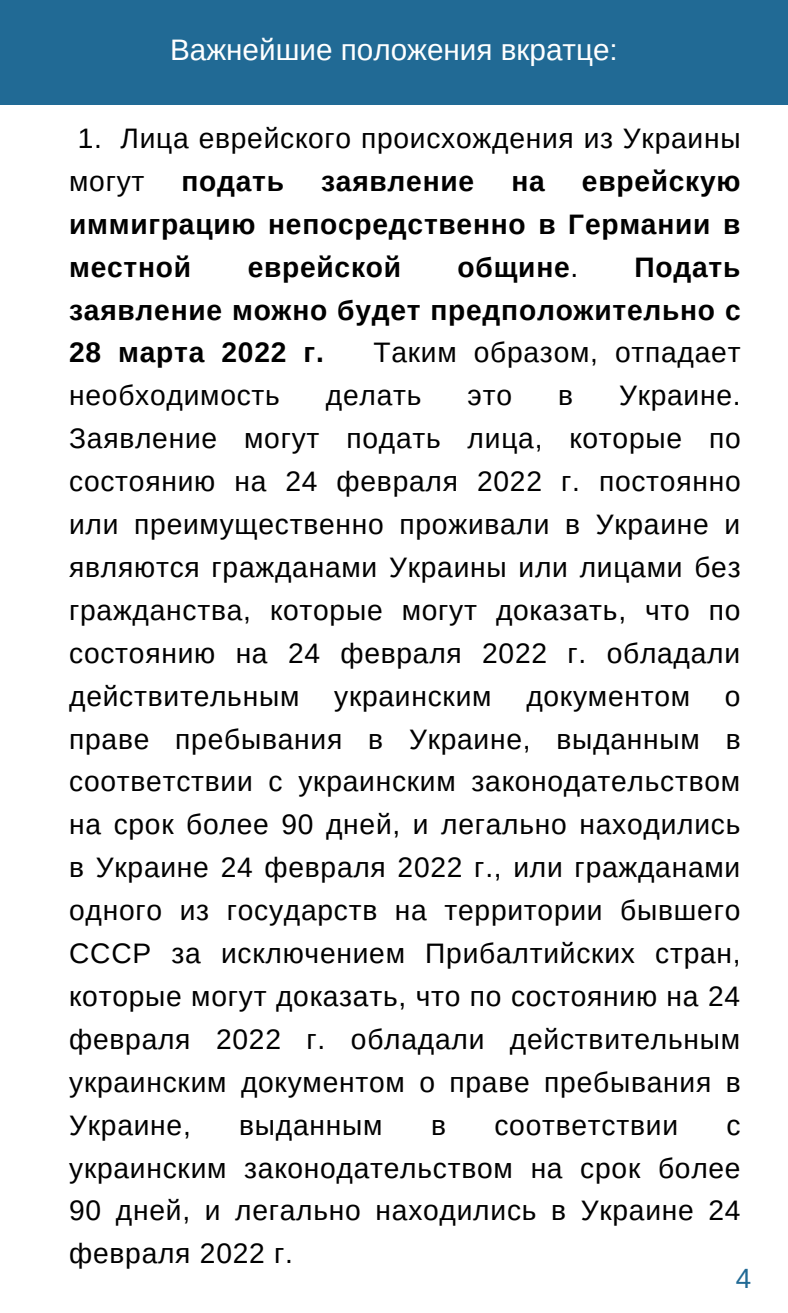
<style>
.page{position:relative;width:788px;height:1313px;background:#fff}
.page>*{position:absolute;margin:0;border:0;box-sizing:border-box;transform-origin:0 0}
.t1{font:29.66px "Arimo";color:#fff}
.t2{font:28.18px/42.9px "Arimo";letter-spacing:.025em;color:#000;text-align:justify}
.t3{font:700 28.18px/42.9px "Arimo";letter-spacing:.025em;color:#000;text-align:justify}
.t4{font:27.82px "Arimo";color:#216a95}
.s1{font-weight:400}
</style>
<div class="page">
<div style="left:0;top:0;width:788px;height:104px;background:#216a95"></div>
<p class="t1" style="left:170px;top:33px;width:449px">Важнейшие положения вкратце:</p>
<p class="t2" style="left:69px;top:117px;width:673px;text-indent:9px">1. Лица еврейского происхождения из Украины могут</p>
<p class="t3" style="left:69px;top:160px;width:673px;text-indent:512px">еврейскую иммиграцию непосредственно в Германии в местной</p>
<p class="t3" style="left:181px;top:160px;width:104px">подать</p>
<p class="t3" style="left:321px;top:160px;width:154px">заявление</p>
<p class="t3" style="left:511px;top:160px;width:35px">на</p>
<p class="t3" style="left:248px;top:245px;width:155px">еврейской</p>
<p class="t3" style="left:457px;top:245px;width:122px">общине<span class="s1">.</span></p>
<p class="t3" style="left:69px;top:245px;width:673px;text-indent:565px">Подать заявление можно будет предположительно с 28 марта 2022 г.</p>
<p class="t2" style="left:373px;top:331px;width:368px">Таким образом, отпадает</p>
<p class="t2" style="left:69px;top:374px;width:212px">необходимость</p>
<p class="t2" style="left:326px;top:374px;width:97px">делать</p>
<p class="t2" style="left:467px;top:374px;width:46px">это</p>
<p class="t2" style="left:558px;top:374px;width:16px">в</p>
<p class="t2" style="left:69px;top:374px;width:673px;text-indent:550px">Украине.<br>Заявление могут подать лица, которые по состоянию на 24 февраля 2022 г. постоянно или преимущественно проживали в Украине и являются гражданами Украины или лицами без гражданства, которые могут доказать, что по состоянию на 24 февраля 2022 г. обладали действительным украинским документом о праве пребывания в Украине, выданным в соответствии с украинским законодательством на срок более 90 дней, и легально находились в Украине 24 февраля 2022 г., или гражданами одного из государств на территории бывшего СССР за исключением Прибалтийских стран, которые могут доказать, что по состоянию на 24 февраля 2022 г. обладали действительным украинским документом о праве пребывания в Украине,</p>
<p class="t2" style="left:69px;top:1103px;width:673px;text-indent:657px">с украинским законодательством на срок более 90 дней, и легально находились в Украине 24 февраля 2022 г.</p>
<p class="t4" style="left:735px;top:1262px;width:17px">4</p>
<p class="t2" style="left:239px;top:1103px;width:145px">выданным</p>
<p class="t2" style="left:431px;top:1103px;width:16px">в</p>
<p class="t2" style="left:494px;top:1103px;width:185px">соответствии</p>
</div>
